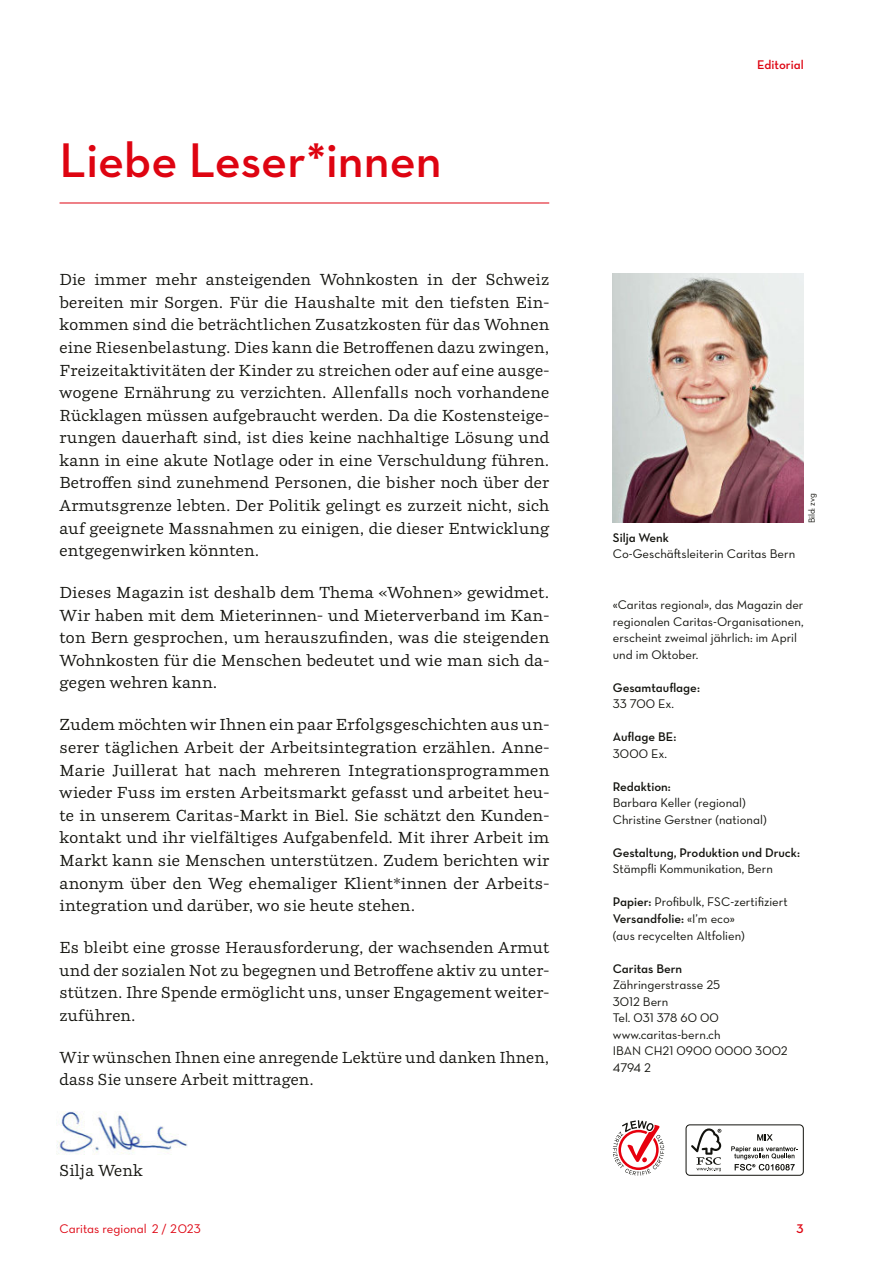
<style>
.page{position:relative;width:893px;height:1263px;background:#fff}
.page>*{position:absolute;margin:0;border:0;box-sizing:border-box;transform-origin:0 0}
.t1{font:49.5px "Neutraface Text Demi Alt";color:#de0411}
.t2{font:15.75px/22.6px "Parry Pro";letter-spacing:.015em;color:#12120d;text-align:justify}
.t3{font:12.75px/16.5px "Neutraface Text Book Alt";color:#12120d}
.t4{font:12.75px "Neutraface Text Demi Alt";color:#12120d}
.t5{font:12.75px "Neutraface Text Book Alt";color:#de0411}
.t6{font:12.75px "Neutraface Text Demi Alt";color:#de0411}
.t7{font:9px "Neutraface Text Book Alt";letter-spacing:-.01em;color:#12120d}
.s1{font-family:"Neutraface Text Demi Alt"}
.s2{font-family:"Neutraface Text Book Alt"}
</style>
<div class="page">
<img style="left:613px;top:273px;width:191px;height:250px">
<img style="left:56px;top:1111px;width:132px;height:43px">
<hr style="left:60px;top:203px;width:489px;height:1px;background:#de0411">
<svg style="left:613px;top:1120px;width:51px;height:56px"></svg>
<div style="left:686px;top:1124px;width:118px;height:51px;border:1px solid #12120d;border-radius:4px"></div>
<svg style="left:691px;top:1128px;width:30px;height:43px"></svg>
<svg style="left:757px;top:1134px;width:16px;height:6px"></svg>
<svg style="left:731px;top:1146px;width:67px;height:24px"></svg>
<h1 class="t1" style="left:60px;top:129px;width:384px">Liebe Leser*innen</h1>
<p class="t2" style="left:60px;top:268px;width:491px">Die immer mehr ansteigenden Wohnkosten in der Schweiz bereiten mir Sorgen. Für die Haushalte mit den tiefsten Ein&shy;kommen sind die beträchtlichen Zusatzkosten für das Wohnen eine Riesenbelastung. Dies kann die Betroffenen dazu zwingen, Freizeitaktivitäten der Kinder zu streichen oder auf eine ausge&shy;wogene Ernährung zu verzichten. Allenfalls noch vorhandene Rücklagen müssen aufgebraucht werden. Da die Kostensteige&shy;rungen dauerhaft sind, ist dies keine nachhaltige Lösung und kann in eine akute Notlage oder in eine Verschuldung führen.<br>Betroffen sind zunehmend Personen, die bisher noch über der Armutsgrenze lebten. Der Politik gelingt es zurzeit nicht, sich auf geeignete Massnahmen zu einigen, die dieser Entwicklung entgegenwirken könnten.</p>
<p class="t2" style="left:60px;top:581px;width:491px">Dieses Magazin ist deshalb dem Thema «Wohnen» gewidmet.<br>Wir haben mit dem Mieterinnen- und Mieterverband im Kan&shy;ton Bern gesprochen, um herauszufinden, was die steigenden Wohnkosten für die Menschen bedeutet und wie man sich da&shy;gegen wehren kann.</p>
<p class="t2" style="left:60px;top:713px;width:491px">Zudem möchten wir Ihnen ein paar Erfolgsgeschichten aus un&shy;serer täglichen Arbeit der Arbeitsintegration erzählen. Anne-Marie Juillerat hat nach mehreren Integrationsprogrammen wieder Fuss im ersten Arbeitsmarkt gefasst und arbeitet heu&shy;te in unserem Caritas-Markt in Biel. Sie schätzt den Kunden&shy;kontakt und ihr vielfältiges Aufgabenfeld. Mit ihrer Arbeit im Markt kann sie Menschen unterstützen. Zudem berichten wir anonym über den Weg ehemaliger Klient*innen der Arbeits&shy;integration und darüber, wo sie heute stehen.</p>
<p class="t2" style="left:60px;top:936px;width:491px">Es bleibt eine grosse Herausforderung, der wachsenden Armut und der sozialen Not zu begegnen und Betroffene aktiv zu unter&shy;stützen. Ihre Spende ermöglicht uns, unser Engagement weiter&shy;zuführen.</p>
<p class="t2" style="left:60px;top:1046px;width:491px">Wir wünschen Ihnen eine anregende Lektüre und danken Ihnen, dass Sie unsere Arbeit mittragen.</p>
<p class="t2" style="left:60px;top:1159px;width:85px">Silja Wenk</p>
<p class="t6" style="left:757px;top:57px;width:48px">Editorial</p>
<p class="t4" style="left:613px;top:529px;width:58px">Silja Wenk</p>
<p class="t3" style="left:613px;top:545px;width:184px">Co-Geschäftsleiterin Caritas Bern</p>
<p class="t7" style="left:806px;top:523px;width:31px;rotate:-90deg">Bild: zvg</p>
<p class="t3" style="left:613px;top:597px;width:192px">«Caritas regional», das Magazin der regionalen Caritas-Organisationen, erscheint zweimal jährlich: im April und im Oktober.</p>
<p class="t4" style="left:613px;top:680px;width:89px">Gesamtauflage:</p>
<p class="t3" style="left:613px;top:696px;width:63px">33 700 Ex.</p>
<p class="t4" style="left:613px;top:729px;width:65px">Auflage BE:</p>
<p class="t3" style="left:613px;top:745px;width:56px">3000 Ex.</p>
<p class="t4" style="left:613px;top:779px;width:60px">Redaktion:</p>
<p class="t3" style="left:613px;top:795px;width:155px">Barbara Keller (regional)<br>Christine Gerstner (national)</p>
<p class="t4" style="left:613px;top:845px;width:189px">Gestaltung, Produktion und Druck:</p>
<p class="t3" style="left:613px;top:861px;width:162px">Stämpfli Kommunikation, Bern</p>
<p class="t3" style="left:613px;top:894px;width:176px"><span class="s1">Papier:</span> Profibulk, FSC-zertifiziert</p>
<p class="t4" style="left:613px;top:911px;width:124px">Versandfolie: <span class="s2">«I’m eco»</span></p>
<p class="t3" style="left:613px;top:927px;width:134px">(aus recycelten Altfolien)</p>
<p class="t4" style="left:613px;top:960px;width:71px">Caritas Bern</p>
<p class="t3" style="left:613px;top:976px;width:176px">Zähringerstrasse 25<br>3012 Bern<br>Tel. 031 378 60 00 www.caritas-bern.ch<br>IBAN CH21 0900 0000 3002<br>4794 2</p>
<p class="t5" style="left:60px;top:1221px;width:143px">Caritas regional 2 / 2023</p>
<p class="t6" style="left:797px;top:1221px;width:9px">3</p>
</div>
